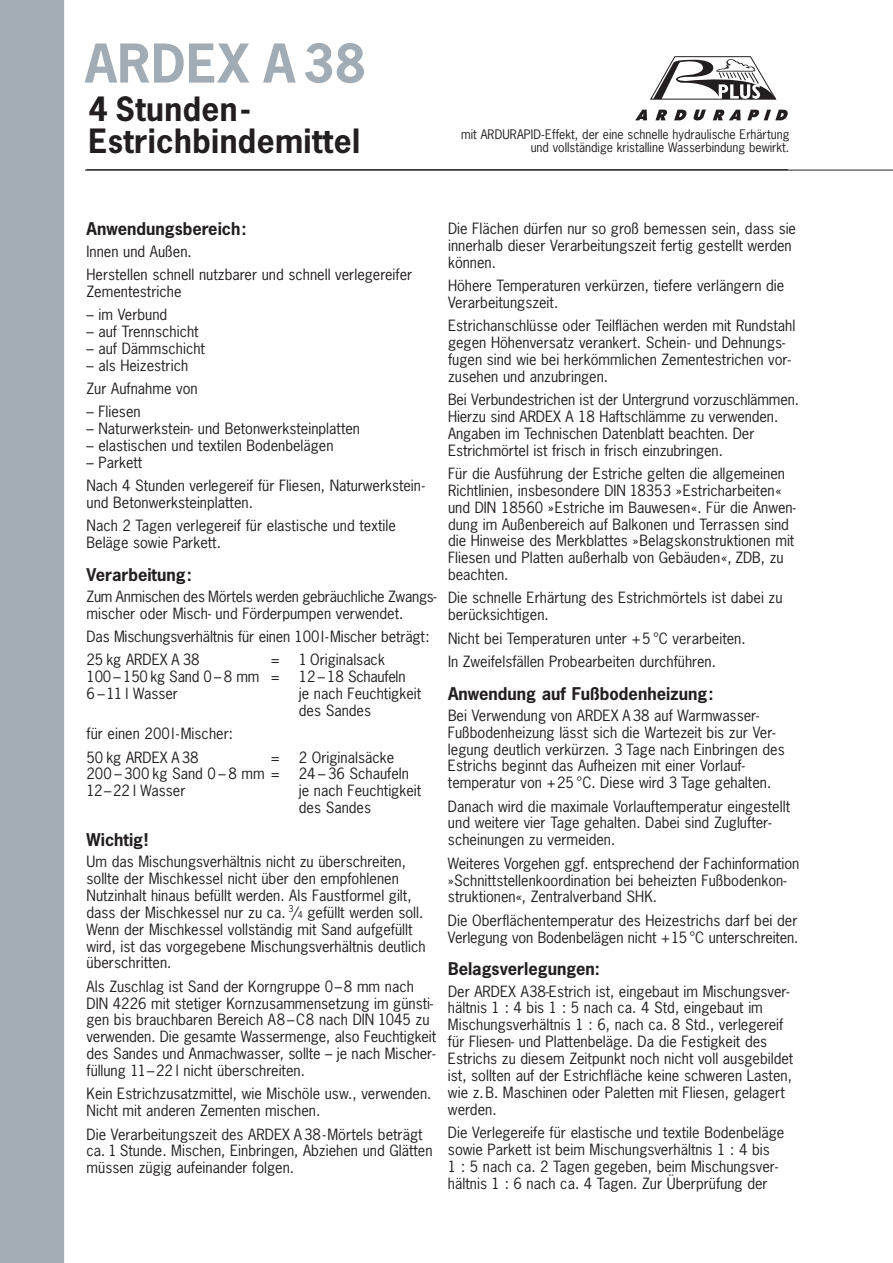
<style>
.page{position:relative;width:893px;height:1263px;background:#fff}
.page>*{position:absolute;margin:0;border:0;box-sizing:border-box;transform-origin:0 0}
.t1{font:700 50.25px "News Gothic";letter-spacing:.01em;color:#a1acb4}
.t2{font:700 31.5px/31.5px "News Gothic";letter-spacing:.01em;color:#231f20}
.t3{font:700 16.5px "News Gothic";color:#231f20}
.t4{font:14.7px/17px "News Gothic";color:#231f20}
.t5{font:12.3px/13.5px "News Gothic";color:#231f20;text-align:right}
.s1{font-size:8.7px}
</style>
<div class="page">
<div style="left:0;top:0;width:64px;height:1263px;background:#a1acb4"></div>
<hr style="left:85px;top:170px;width:808px;height:1px;background:#231f20">
<hr style="left:87px;top:169px;width:701px;height:1px;background:#231f20">
<svg style="left:713px;top:110px;width:28px;height:10px"></svg>
<svg style="left:747px;top:110px;width:41px;height:10px"></svg>
<svg style="left:655px;top:110px;width:12px;height:10px"></svg>
<svg style="left:693px;top:110px;width:13px;height:10px"></svg>
<svg style="left:635px;top:110px;width:12px;height:10px"></svg>
<svg style="left:674px;top:110px;width:13px;height:10px"></svg>
<svg style="left:650px;top:56px;width:127px;height:44px"></svg>
<h1 class="t1" style="left:85px;top:36px;width:282px">ARDEX A38</h1>
<h2 class="t2" style="left:88px;top:95px;width:273px">4 Stunden-<br>Estrichbindemittel</h2>
<p class="t5" style="left:461px;top:128px;width:330px">mit ARDURAPID-Effekt, der eine schnelle hydraulische Erhärtung und vollständige kristalline Wasserbindung bewirkt.</p>
<p class="t3" style="left:87px;top:220px;width:162px">Anwendungsbereich:</p>
<p class="t4" style="left:87px;top:240px;width:327px;line-height:23.2px">Innen und Außen.<br>Herstellen schnell nutzbarer und schnell verlegereifer</p>
<p class="t4" style="left:87px;top:283px;width:96px">Zementestriche</p>
<p class="t4" style="left:87px;top:306px;width:82px">– im Verbund</p>
<p class="t4" style="left:87px;top:323px;width:114px">– auf Trennschicht</p>
<p class="t4" style="left:87px;top:340px;width:120px">– auf Dämmschicht</p>
<p class="t4" style="left:87px;top:354px;width:113px;line-height:23.2px">– als Heizestrich<br>Zur Aufnahme von</p>
<p class="t4" style="left:87px;top:404px;width:56px">– Fliesen</p>
<p class="t4" style="left:87px;top:420px;width:275px">– Naturwerkstein- und Betonwerksteinplatten</p>
<p class="t4" style="left:87px;top:437px;width:249px">– elastischen und textilen Bodenbelägen</p>
<p class="t4" style="left:87px;top:451px;width:340px;line-height:23.2px">– Parkett<br>Nach 4 Stunden verlegereif für Fliesen, Naturwerkstein-</p>
<p class="t4" style="left:87px;top:491px;width:311px;line-height:23.2px">und Betonwerksteinplatten.<br>Nach 2 Tagen verlegereif für elastische und textile</p>
<p class="t4" style="left:87px;top:534px;width:136px">Beläge sowie Parkett.</p>
<p class="t3" style="left:87px;top:565px;width:107px">Verarbeitung:</p>
<p class="t4" style="left:87px;top:588px;width:352px">Zum Anmischen des Mörtels werden gebräuchliche Zwangs&shy;mischer oder Misch- und Förderpumpen verwendet.</p>
<p class="t4" style="left:87px;top:625px;width:345px;line-height:23.2px">Das Mischungsverhältnis für einen 100l -Mischer beträgt:<br>25 kg ARDEX A 38</p>
<p class="t4" style="left:271px;top:652px;width:11px">=</p>
<p class="t4" style="left:299px;top:652px;width:88px">1 Originalsack</p>
<p class="t4" style="left:87px;top:669px;width:195px">100–150kg Sand 0–8 mm =</p>
<p class="t4" style="left:299px;top:669px;width:108px">12 – 18 Schaufeln</p>
<p class="t4" style="left:87px;top:686px;width:93px">6 –11 l Wasser</p>
<p class="t4" style="left:299px;top:686px;width:124px">je nach Feuchtigkeit des Sandes</p>
<p class="t4" style="left:87px;top:723px;width:148px;line-height:23.2px">für einen 200l -Mischer:<br>50 kg ARDEX A38</p>
<p class="t4" style="left:271px;top:749px;width:11px">=</p>
<p class="t4" style="left:299px;top:749px;width:97px">2 Originalsäcke</p>
<p class="t4" style="left:87px;top:766px;width:195px">200–300 kg Sand 0–8 mm =</p>
<p class="t4" style="left:299px;top:766px;width:112px">24 – 36 Schaufeln</p>
<p class="t4" style="left:87px;top:783px;width:101px">12–22 l Wasser</p>
<p class="t4" style="left:299px;top:783px;width:124px">je nach Feuchtigkeit des Sandes</p>
<p class="t3" style="left:87px;top:831px;width:63px">Wichtig!</p>
<p class="t4" style="left:87px;top:854px;width:341px">Um das Mischungsverhältnis nicht zu überschreiten, sollte der Mischkessel nicht über den empfohlenen Nutzinhalt hinaus befüllt werden. Als Faustformel gilt, dass der Mischkessel nur zu ca. <sup>3</sup>/<span class="s1">4</span> gefüllt werden soll.<br>Wenn der Mischkessel vollständig mit Sand aufgefüllt wird, ist das vorgegebene Mischungsverhältnis deutlich überschritten.</p>
<p class="t4" style="left:87px;top:978px;width:351px">Als Zuschlag ist Sand der Korngruppe 0–8 mm nach DIN 4226 mit stetiger Kornzusammensetzung im günsti&shy;gen bis brauchbaren Bereich A8–C8 nach DIN 1045 zu verwenden. Die gesamte Wassermenge, also Feuchtigkeit des Sandes und Anmachwasser, sollte – je nach Mischer&shy;füllung 11–22 l nicht überschreiten.</p>
<p class="t4" style="left:87px;top:1086px;width:346px">Kein Estrichzusatzmittel, wie Mischöle usw., verwenden.<br>Nicht mit anderen Zementen mischen.</p>
<p class="t4" style="left:87px;top:1126px;width:347px">Die Verarbeitungszeit des ARDEX A38-Mörtels beträgt ca. 1 Stunde. Mischen, Einbringen, Abziehen und Glätten müssen zügig aufeinander folgen.</p>
<p class="t4" style="left:448px;top:220px;width:350px">Die Flächen dürfen nur so groß bemessen sein, dass sie innerhalb dieser Verarbeitungszeit fertig gestellt werden können.</p>
<p class="t4" style="left:448px;top:277px;width:338px">Höhere Temperaturen verkürzen, tiefere verlängern die<br>Verarbeitungszeit.</p>
<p class="t4" style="left:448px;top:318px;width:349px">Estrichanschlüsse oder Teilflächen werden mit Rundstahl gegen Höhenversatz verankert. Schein- und Dehnungs&shy;fugen sind wie bei herkömmlichen Zementestrichen vor&shy;zusehen und anzubringen.</p>
<p class="t4" style="left:448px;top:391px;width:352px">Bei Verbundestrichen ist der Untergrund vorzuschlämmen.<br>Hierzu sind ARDEX A 18 Haftschlämme zu verwenden.<br>Angaben im Technischen Datenblatt beachten. Der Estrichmörtel ist frisch in frisch einzubringen.</p>
<p class="t4" style="left:448px;top:465px;width:349px">Für die Ausführung der Estriche gelten die allgemeinen Richtlinien, insbesondere DIN 18353 »Estricharbeiten« und DIN 18560 »Estriche im Bauwesen«. Für die Anwen&shy;dung im Außenbereich auf Balkonen und Terrassen sind die Hinweise des Merkblattes »Belagskonstruktionen mit Fliesen und Platten außerhalb von Gebäuden«, ZDB, zu beachten.</p>
<p class="t4" style="left:448px;top:590px;width:336px">Die schnelle Erhärtung des Estrichmörtels ist dabei zu berücksichtigen.</p>
<p class="t4" style="left:448px;top:627px;width:299px;line-height:23.2px">Nicht bei Temperaturen unter +5 °C verarbeiten.<br>In Zweifelsfällen Probearbeiten durchführen.</p>
<p class="t3" style="left:448px;top:684px;width:267px">Anwendung auf Fußbodenheizung:</p>
<p class="t4" style="left:448px;top:707px;width:338px">Bei Verwendung von ARDEX A38 auf Warmwasser-Fußbodenheizung lässt sich die Wartezeit bis zur Ver&shy;legung deutlich verkürzen. 3 Tage nach Einbringen des Estrichs beginnt das Aufheizen mit einer Vorlauf&shy;temperatur von +25 °C. Diese wird 3 Tage gehalten.</p>
<p class="t4" style="left:448px;top:798px;width:344px">Danach wird die maximale Vorlauftemperatur eingestellt und weitere vier Tage gehalten. Dabei sind Zuglufter&shy;scheinungen zu vermeiden.</p>
<p class="t4" style="left:448px;top:855px;width:353px">Weiteres Vorgehen ggf. entsprechend der Fachinformation »Schnittstellenkoordination bei beheizten Fußbodenkon&shy;struktionen«, Zentralverband SHK.</p>
<p class="t4" style="left:448px;top:912px;width:352px">Die Oberflächentemperatur des Heizestrichs darf bei der<br>Verlegung von Bodenbelägen nicht +15 °C unterschreiten.</p>
<p class="t3" style="left:448px;top:960px;width:154px">Belagsverlegungen:</p>
<p class="t4" style="left:448px;top:983px;width:347px">Der ARDEX A38-Estrich ist, eingebaut im Mischungsver&shy;hältnis 1 : 4 bis 1 : 5 nach ca. 4 Std, eingebaut im Mischungsverhältnis 1 : 6, nach ca. 8 Std., verlegereif für Fliesen- und Plattenbeläge. Da die Festigkeit des Estrichs zu diesem Zeitpunkt noch nicht voll ausgebildet ist, sollten auf der Estrichfläche keine schweren Lasten, wie z.B. Maschinen oder Paletten mit Fliesen, gelagert werden.</p>
<p class="t4" style="left:448px;top:1124px;width:338px">Die Verlegereife für elastische und textile Bodenbeläge sowie Parkett ist beim Mischungsverhältnis 1 : 4 bis<br>1 : 5 nach ca. 2 Tagen gegeben, beim Mischungsver&shy;hältnis 1 : 6 nach ca. 4 Tagen. Zur Überprüfung der</p>
</div>
